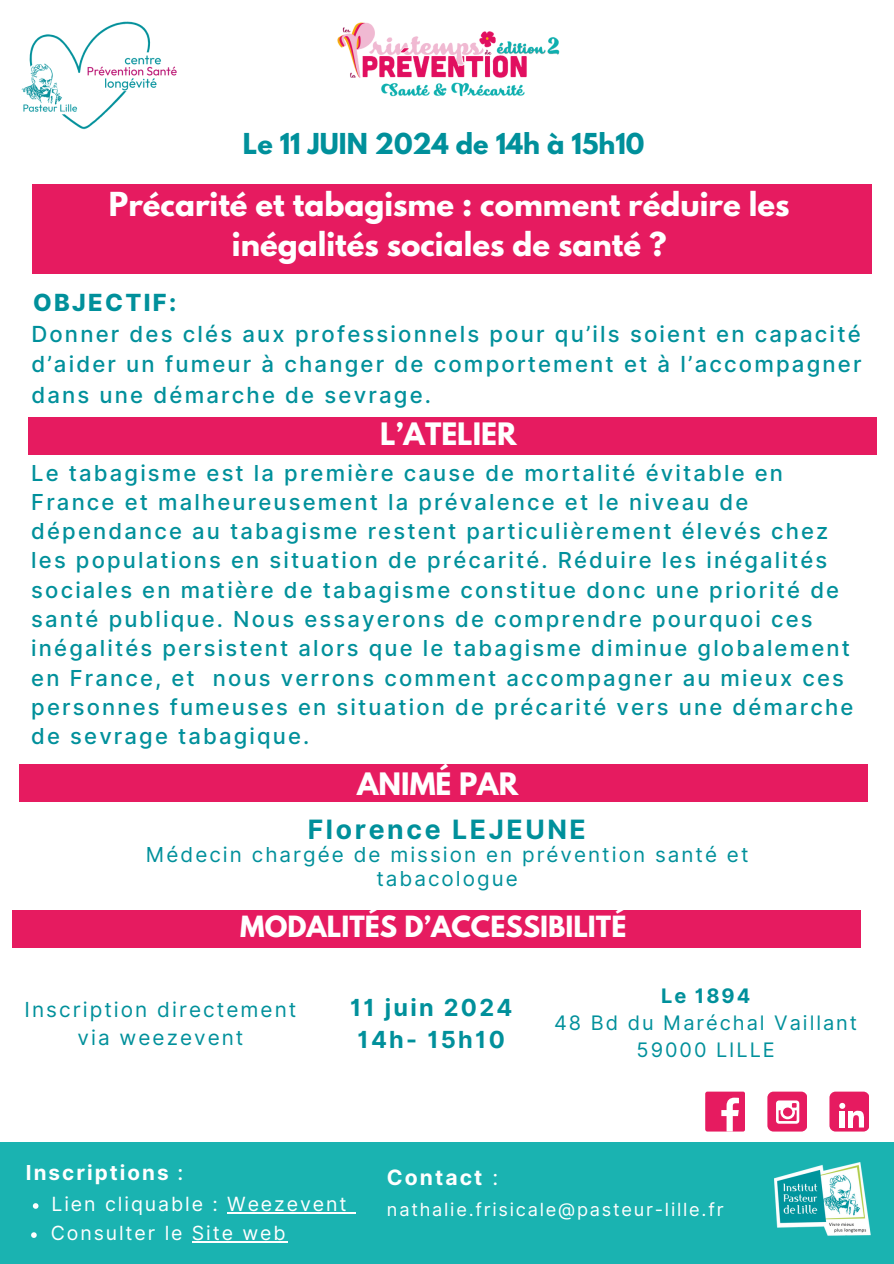
<style>
.page{position:relative;width:894px;height:1264px;background:#fff}
.page>*{position:absolute;margin:0;border:0;box-sizing:border-box;transform-origin:0 0}
.t1{font:700 29.25px/40.2px "League Spartan";color:#fff;text-align:center}
.t2{font:700 27.3px "League Spartan";color:#fff}
.t3{font:700 26.7px "Inter";letter-spacing:.1em;color:#00909b}
.t4{font:700 25.8px "League Spartan";color:#fff}
.t5{font:700 25.5px "League Spartan";color:#00909b}
.t6{font:800 23.7px "Inter";letter-spacing:.1em;color:#00909b}
.t7{font:700 23.55px/31.5px "Inter";letter-spacing:.1em;color:#00909b;text-align:center}
.t8{font:500 22.2px/30.3px "Inter";letter-spacing:.1em;color:#00909b;text-align:justify}
.t9{font:500 22.05px/29.2px "Inter";letter-spacing:.1em;color:#00909b}
.t10{font:700 21.15px "Inter";letter-spacing:.1em;color:#fff}
.t11{font:20.7px/27.8px "Inter";letter-spacing:.1em;color:#00909b;text-align:center}
.t12{font:20.55px/23.7px "Inter";letter-spacing:.1em;color:#00909b;text-align:center}
.t13{font:700 20.55px "Inter";letter-spacing:.1em;color:#fff}
.t14{font:19.95px/27px "Inter";letter-spacing:.1em;color:#00909b;text-align:center}
.t15{font:19.5px "Inter";letter-spacing:.1em;color:#fff}
.t16{font:18.15px "Inter";letter-spacing:.1em;color:#fff}
.s1{font-weight:500}
.s2{font-weight:700}
.s3{font-weight:400}
</style>
<div class="page">
<div style="left:32px;top:184px;width:839px;height:89px;background:#e61b60"></div>
<img style="left:21px;top:21px;width:156px;height:109px">
<div style="left:0;top:1141px;width:893px;height:122px;background:#1ab3b1"></div>
<img style="left:337px;top:22px;width:223px;height:75px">
<img style="left:774px;top:1162px;width:97px;height:74px">
<div style="left:28px;top:417px;width:848px;height:37px;background:#e61b60"></div>
<svg style="left:33px;top:1203px;width:5px;height:5px"></svg>
<hr style="left:227px;top:1212px;width:121px;height:1px;background:#fff">
<div style="left:705px;top:1091px;width:39px;height:39px;background:#e61b60;border-radius:2px"></div>
<svg style="left:721px;top:1097px;width:17px;height:33px"></svg>
<div style="left:767px;top:1091px;width:39px;height:39px;background:#e61b60;border-radius:6px"></div>
<svg style="left:776px;top:1100px;width:23px;height:23px"></svg>
<div style="left:829px;top:1091px;width:39px;height:39px;background:#e61b60;border-radius:6px"></div>
<svg style="left:839px;top:1102px;width:25px;height:25px"></svg>
<svg style="left:31px;top:1232px;width:6px;height:5px"></svg>
<hr style="left:192px;top:1241px;width:95px;height:1px;background:#fff">
<div style="left:19px;top:764px;width:848px;height:37px;background:#e61b60"></div>
<div style="left:12px;top:909px;width:848px;height:38px;background:#e61b60"></div>
<p class="t5" style="left:243px;top:131px;width:403px">Le 11 JUIN 2024 de 14h à 15h10</p>
<h2 class="t1" style="left:109px;top:188px;width:682px">Précarité et tabagisme : comment réduire les inégalités sociales de santé ?</h2>
<h6 class="t6" style="left:33px;top:288px;width:144px">OBJECTIF:</h6>
<h3 class="t8" style="left:31px;top:318px;width:831px">Donner des clés aux professionnels pour qu’ils soient en capacité d’aider un fumeur à changer de comportement et à l’accompagner dans une démarche de sevrage.</h3>
<h5 class="t2" style="left:380px;top:420px;width:138px">L’ATELIER</h5>
<h1 class="t9" style="left:31px;top:458px;width:823px">Le tabagisme est la première cause de mortalité évitable en France et malheureusement la prévalence et le niveau de dépendance au tabagisme restent particulièrement élevés chez les populations en situation de précarité. Réduire les inégalités sociales en matière de tabagisme constitue donc une priorité de santé publique. Nous essayerons de comprendre pourquoi ces inégalités persistent alors que le tabagisme diminue globalement en France, et nous verrons comment accompagner au mieux ces personnes fumeuses en situation de précarité vers une démarche de sevrage tabagique.</h1>
<h5 class="t2" style="left:357px;top:770px;width:163px">ANIMÉ PAR</h5>
<h1 class="t3" style="left:307px;top:813px;width:280px">Florence LEJEUNE</h1>
<h1 class="t12" style="left:146px;top:843px;width:604px">Médecin chargée de mission en prévention santé et tabacologue</h1>
<h6 class="t4" style="left:240px;top:914px;width:387px">MODALITÉS D’ACCESSIBILITÉ</h6>
<p class="t11" style="left:25px;top:995px;width:273px">Inscription directement via weezevent</p>
<h6 class="t13" style="left:26px;top:1160px;width:159px">Inscriptions <span class="s1">:</span></h6>
<p class="t7" style="left:350px;top:991px;width:164px">11 juin 2024<br>14h- 15h10</p>
<p class="t14" style="left:554px;top:982px;width:304px"><span class="s2">Le 1894<br></span>48 Bd du Maréchal Vaillant<br>59000 LILLE</p>
<h6 class="t10" style="left:387px;top:1165px;width:113px">Contact <span class="s3">:</span></h6>
<h3 class="t15" style="left:51px;top:1192px;width:296px">Lien cliquable : Weezevent</h3>
<h4 class="t15" style="left:51px;top:1221px;width:236px">Consulter le Site web</h4>
<h5 class="t16" style="left:387px;top:1198px;width:338px">nathalie.frisicale@pasteur-lille.fr</h5>
</div>
